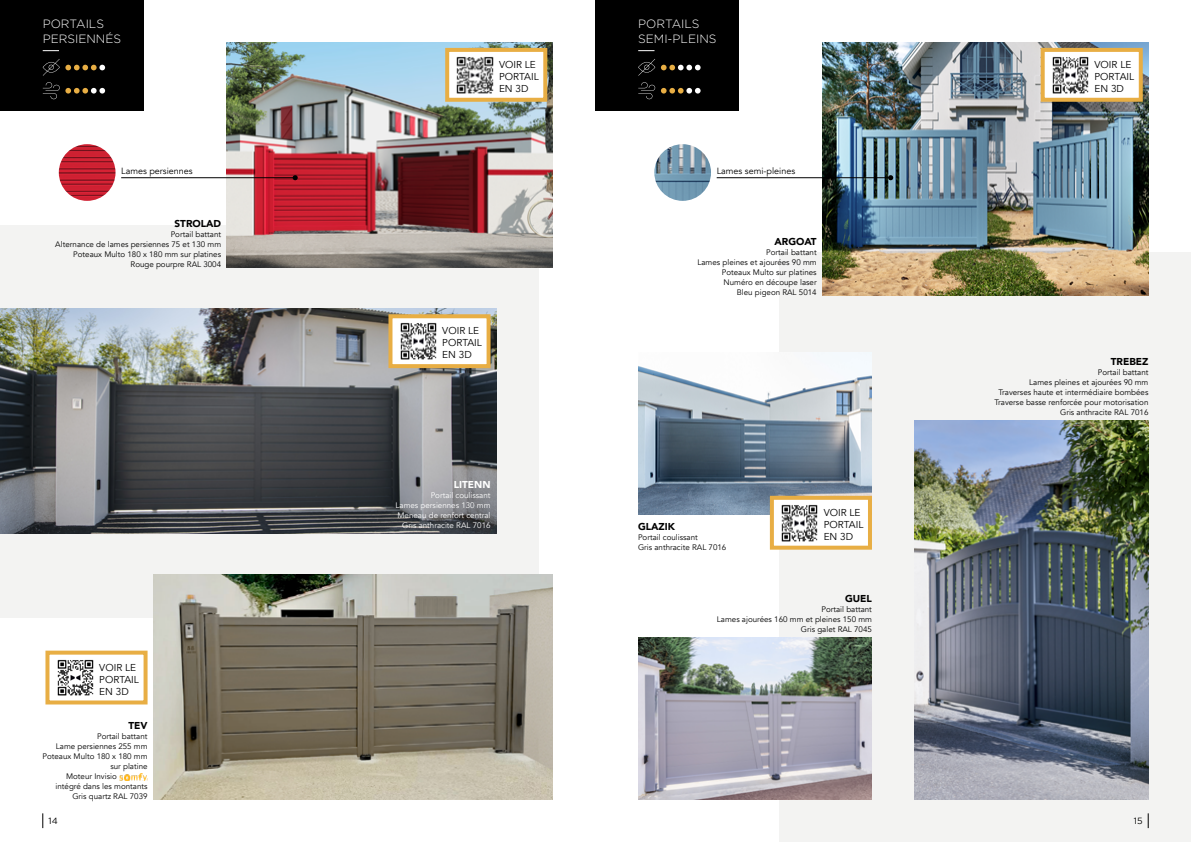
<style>
.page{position:relative;width:1191px;height:842px;background:#fff}
.page>*{position:absolute;margin:0;border:0;box-sizing:border-box;transform-origin:0 0}
.t1{font:300 12px/14.4px "Gotham";color:#fff}
.t2{font:10px/12px "Avenir";color:#000}
.t3{font:900 10px "Avenir";color:#000}
.t4{font:900 10px "Avenir";color:#fff}
.t5{font:9px "Avenir";color:#000}
.t6{font:9px "Gotham";color:#000}
.t7{font:8px/10px "Avenir";color:#000;text-align:right}
.t8{font:8px/10px "Avenir";color:#fff;text-align:right}
</style>
<div class="page">
<div style="left:0;top:225px;width:539px;height:392px;background:#f3f3f2"></div>
<img style="left:0;top:309px;width:496px;height:224px">
<img style="left:227px;top:43px;width:326px;height:224px">
<img style="left:153px;top:575px;width:400px;height:224px">
<div style="left:0;top:0;width:143px;height:111px;background:#000"></div>
<svg style="left:43px;top:82px;width:62px;height:17px"></svg>
<svg style="left:43px;top:59px;width:62px;height:17px"></svg>
<svg style="left:43px;top:50px;width:16px;height:1px"></svg>
<img style="left:59px;top:144px;width:56px;height:57px;border-radius:28px">
<hr style="left:121px;top:177px;width:174px;height:1px;background:#000">
<svg style="left:293px;top:175px;width:5px;height:5px"></svg>
<div style="left:445px;top:48px;width:102px;height:54px;background:#fff;border:4px solid #e8ae44"></div>
<img style="left:456px;top:56px;width:38px;height:38px">
<div style="left:388px;top:314px;width:102px;height:54px;background:#fff;border:4px solid #e8ae44"></div>
<img style="left:400px;top:322px;width:37px;height:38px">
<div style="left:45px;top:651px;width:103px;height:53px;background:#fff;border:4px solid #e8ae44"></div>
<img style="left:57px;top:659px;width:37px;height:37px">
<img style="left:119px;top:773px;width:29px;height:8px">
<div style="left:780px;top:253px;width:411px;height:589px;background:#f3f3f2"></div>
<img style="left:914px;top:421px;width:234px;height:378px">
<img style="left:822px;top:43px;width:326px;height:252px">
<div style="left:595px;top:0;width:143px;height:111px;background:#000"></div>
<svg style="left:638px;top:82px;width:17px;height:17px"></svg>
<svg style="left:661px;top:88px;width:39px;height:6px"></svg>
<svg style="left:638px;top:59px;width:17px;height:17px"></svg>
<svg style="left:661px;top:65px;width:39px;height:5px"></svg>
<svg style="left:638px;top:50px;width:16px;height:1px"></svg>
<img style="left:638px;top:352px;width:234px;height:162px">
<img style="left:638px;top:638px;width:234px;height:161px">
<img style="left:654px;top:144px;width:57px;height:57px;border-radius:28px">
<hr style="left:716px;top:177px;width:174px;height:1px;background:#000">
<svg style="left:888px;top:175px;width:5px;height:5px"></svg>
<div style="left:1040px;top:48px;width:102px;height:54px;background:#fff;border:4px solid #e8ae44"></div>
<img style="left:1052px;top:56px;width:37px;height:38px">
<div style="left:770px;top:496px;width:102px;height:54px;background:#fff;border:4px solid #e8ae44"></div>
<img style="left:781px;top:504px;width:37px;height:38px">
<svg style="left:1148px;top:813px;width:1px;height:15px"></svg>
<svg style="left:43px;top:813px;width:1px;height:15px"></svg>
<h1 class="t1" style="left:43px;top:17px;width:80px">PORTAILS<br>PERSIENNÉS</h1>
<p class="t5" style="left:121px;top:165px;width:73px">Lames persiennes</p>
<p class="t3" style="left:174px;top:215px;width:48px">STROLAD</p>
<p class="t7" style="left:55px;top:230px;width:167px">Portail battant<br>Alternance de lames persiennes 75 et 130 mm<br>Poteaux Multo 180 x 180 mm sur platines<br>Rouge pourpre RAL 3004</p>
<p class="t2" style="left:99px;top:661px;width:41px">VOIR LE<br>PORTAIL<br>EN 3D</p>
<p class="t3" style="left:128px;top:717px;width:21px">TEV</p>
<p class="t7" style="left:97px;top:732px;width:52px">Portail battant</p>
<p class="t7" style="left:56px;top:742px;width:93px">Lame persiennes 255 mm</p>
<p class="t7" style="left:43px;top:752px;width:106px">Poteaux Multo 180 x 180 mm</p>
<p class="t7" style="left:110px;top:762px;width:39px">sur platine</p>
<p class="t7" style="left:66px;top:772px;width:52px">Moteur Invisio</p>
<p class="t7" style="left:56px;top:782px;width:93px">intégré dans les montants</p>
<p class="t7" style="left:72px;top:792px;width:77px">Gris quartz RAL 7039</p>
<p class="t2" style="left:499px;top:59px;width:41px">VOIR LE<br>PORTAIL<br>EN 3D</p>
<p class="t2" style="left:442px;top:325px;width:41px">VOIR LE<br>PORTAIL<br>EN 3D</p>
<p class="t4" style="left:454px;top:476px;width:38px">LITENN</p>
<p class="t8" style="left:395px;top:490px;width:96px">Portail coulissant<br>Lames persiennes 130 mm<br>Meneau de renfort central<br>Gris anthracite RAL 7016</p>
<h1 class="t1" style="left:638px;top:17px;width:80px">PORTAILS<br>SEMI-PLEINS</h1>
<p class="t5" style="left:716px;top:165px;width:80px">Lames semi-pleines</p>
<p class="t3" style="left:774px;top:233px;width:44px">ARGOAT</p>
<p class="t7" style="left:697px;top:248px;width:121px">Portail battant<br>Lames pleines et ajourées 90 mm<br>Poteaux Multo sur platines<br>Numéro en découpe laser<br>Bleu pigeon RAL 5014</p>
<p class="t3" style="left:638px;top:518px;width:39px">GLAZIK</p>
<p class="t7" style="left:638px;top:532px;width:90px;text-align:left">Portail coulissant<br>Gris anthracite RAL 7016</p>
<p class="t2" style="left:823px;top:506px;width:41px">VOIR LE<br>PORTAIL<br>EN 3D</p>
<p class="t3" style="left:845px;top:590px;width:28px">GUEL</p>
<p class="t7" style="left:717px;top:605px;width:157px">Portail battant<br>Lames ajourées 160 mm et pleines 150 mm<br>Gris galet RAL 7045</p>
<p class="t2" style="left:1094px;top:59px;width:41px">VOIR LE<br>PORTAIL<br>EN 3D</p>
<p class="t3" style="left:1110px;top:353px;width:39px">TREBEZ</p>
<p class="t7" style="left:994px;top:368px;width:156px">Portail battant<br>Lames pleines et ajourées 90 mm<br>Traverses haute et intermédiaire bombées<br>Traverse basse renforcée pour motorisation<br>Gris anthracite RAL 7016</p>
<p class="t6" style="left:48px;top:816px;width:11px">14</p>
<p class="t6" style="left:1133px;top:816px;width:10px">15</p>
</div>
